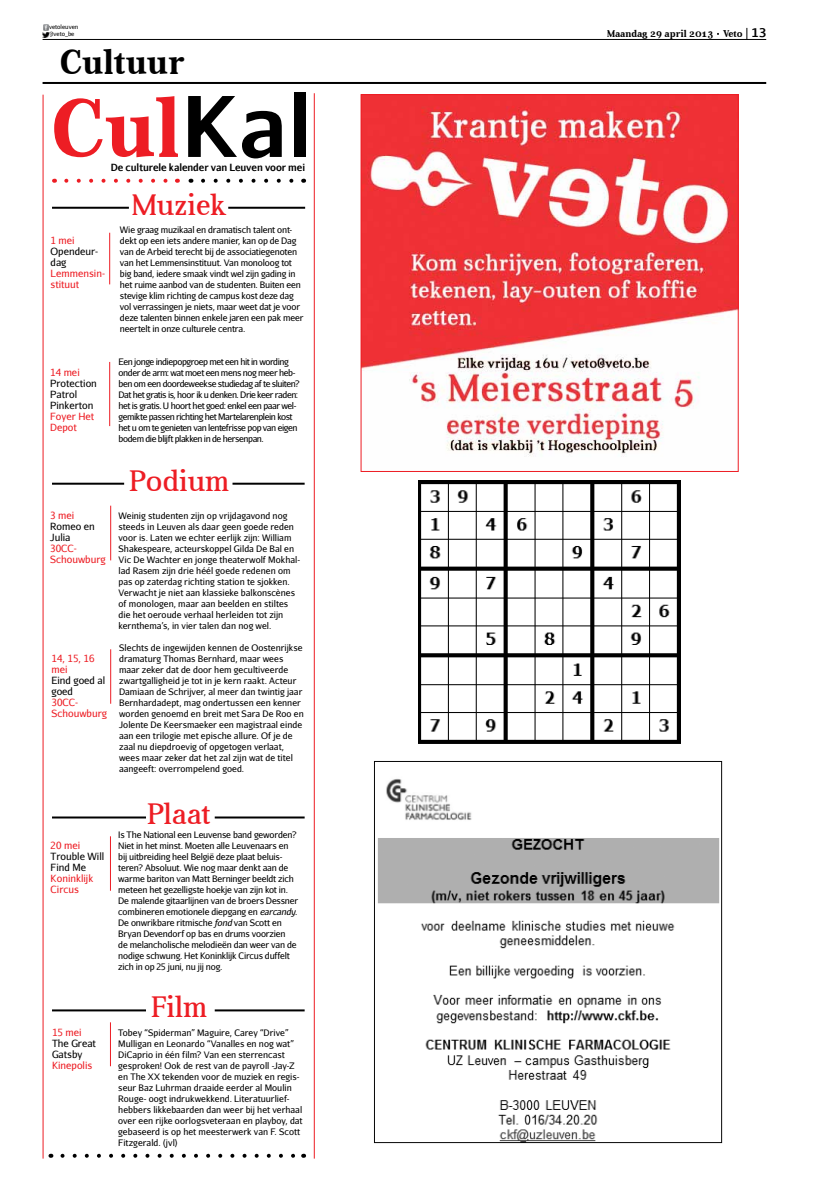
<style>
.page{position:relative;width:823px;height:1191px;background:#fff}
.page>*{position:absolute;margin:0;border:0;box-sizing:border-box;transform-origin:0 0}
.t1{font:700 84px "Aver";color:#ed1d24}
.t2{font:700 35px "Aver";color:#000}
.t3{font:30px "Aver";color:#ed1d24}
.t4{font:700 12px "Aurulent Sans";color:#000}
.t5{font:10px/11px "Aurulent Sans";color:#ed1d24}
.t6{font:10px/11px "Aurulent Sans";color:#000}
.t7{font:700 10px "Aurulent Sans";letter-spacing:-.01em;color:#000;scale:.94 1}
.t8{font:700 10px "Aver";color:#000}
.t9{font:9px/11px "Aurulent Sans";letter-spacing:-.005em;color:#000}
.t10{font:9px/11px "Aurulent Sans";letter-spacing:-.045em;color:#000}
.t11{font:6px/7.2px "Aurulent Sans";color:#000}
.s1{font-family:"Aurulent Sans";color:#000}
.s2{font-style:italic}
</style>
<div class="page">
<img style="left:374px;top:761px;width:349px;height:383px">
<svg style="left:66px;top:179px;width:102px;height:4px"></svg>
<svg style="left:203px;top:179px;width:91px;height:4px"></svg>
<hr style="left:52px;top:207px;width:77px;height:2px;background:#000">
<hr style="left:228px;top:207px;width:77px;height:2px;background:#000">
<hr style="left:43px;top:95px;width:1px;height:1063px;background:#ed1d24">
<hr style="left:313px;top:93px;width:1px;height:1065px;background:#ed1d24">
<hr style="left:109px;top:233px;width:1px;height:51px;background:#ed1d24">
<hr style="left:52px;top:483px;width:72px;height:2px;background:#000">
<hr style="left:232px;top:483px;width:72px;height:2px;background:#000">
<hr style="left:52px;top:816px;width:94px;height:2px;background:#000">
<hr style="left:214px;top:816px;width:90px;height:2px;background:#000">
<svg style="left:62px;top:1153px;width:233px;height:4px"></svg>
<hr style="left:109px;top:362px;width:1px;height:64px;background:#ed1d24">
<hr style="left:110px;top:505px;width:1px;height:55px;background:#ed1d24">
<hr style="left:110px;top:649px;width:1px;height:54px;background:#ed1d24">
<hr style="left:110px;top:836px;width:1px;height:54px;background:#ed1d24">
<hr style="left:52px;top:1009px;width:94px;height:2px;background:#000">
<hr style="left:214px;top:1009px;width:90px;height:2px;background:#000">
<hr style="left:110px;top:1022px;width:1px;height:44px;background:#ed1d24">
<img style="left:362px;top:96px;width:374px;height:360px">
<div style="left:360px;top:94px;width:378px;height:378px;border:1px solid #ed1d24"></div>
<img style="left:418px;top:480px;width:262px;height:264px">
<svg style="left:43px;top:25px;width:6px;height:12px"></svg>
<hr style="left:43px;top:39px;width:722px;height:1px;background:#000">
<hr style="left:43px;top:82px;width:722px;height:2px;background:#000">
<p class="t11" style="left:49px;top:23px;width:31px">vetoleuven @veto_be</p>
<p class="t8" style="left:606px;top:28px;width:137px">Maandag 29 april 2013 Veto</p>
<h2 class="t2" style="left:60px;top:42px;width:126px">Cultuur</h2>
<h1 class="t1" style="left:50px;top:81px;width:263px">Cul<span class="s1">Kal</span></h1>
<p class="t7" style="left:111px;top:160px;width:208px">De culturele kalender van Leuven voor mei</p>
<h3 class="t3" style="left:132px;top:188px;width:95px">Muziek</h3>
<p class="t5" style="left:51px;top:234px;width:26px">1 mei</p>
<p class="t6" style="left:51px;top:245px;width:49px">Opendeur&shy;dag</p>
<p class="t5" style="left:51px;top:267px;width:56px">Lemmensin&shy;stituut</p>
<p class="t9" style="left:120px;top:224px;width:185px">Wie graag muzikaal en dramatisch talent ont&shy;dekt op een iets andere manier, kan op de Dag van de Arbeid terecht bij de associatiegenoten van het Lemmensinstituut. Van monoloog tot big band, iedere smaak vindt wel zijn gading in het ruime aanbod van de studenten. Buiten een stevige klim richting de campus kost deze dag vol verrassingen je niets, maar weet dat je voor deze talenten binnen enkele jaren een pak meer neertelt in onze culturele centra.</p>
<h3 class="t4" style="left:750px;top:24px;width:17px">13</h3>
<p class="t5" style="left:50px;top:366px;width:31px">14 mei</p>
<p class="t6" style="left:50px;top:377px;width:48px">Protection<br>Patrol<br>Pinkerton</p>
<p class="t5" style="left:50px;top:410px;width:46px">Foyer Het<br>Depot</p>
<p class="t5" style="left:50px;top:509px;width:26px">3 mei</p>
<p class="t6" style="left:50px;top:520px;width:46px">Romeo en<br>Julia</p>
<p class="t5" style="left:50px;top:542px;width:57px">30CC-<br>Schouwburg</p>
<p class="t5" style="left:51px;top:652px;width:45px">14, 15, 16 mei</p>
<p class="t6" style="left:51px;top:674px;width:55px">Eind goed al goed</p>
<p class="t5" style="left:51px;top:696px;width:57px">30CC-<br>Schouwburg</p>
<p class="t10" style="left:118px;top:356px;width:183px">Een jonge indiepopgroep met een hit in wording onder de arm: wat moet een mens nog meer heb&shy;ben om een doordeweekse studiedag af te sluiten?<br>Dat het gratis is, hoor ik u denken. Drie keer raden: het is gratis. U hoort het goed: enkel een paar wel&shy;gemikte passen richting het Martelarenplein kost het u om te genieten van lentefrisse pop van eigen bodem die blijft plakken in de hersenpan.</p>
<h3 class="t3" style="left:129px;top:464px;width:101px">Podium</h3>
<p class="t9" style="left:118px;top:510px;width:183px">Weinig studenten zijn op vrijdagavond nog steeds in Leuven als daar geen goede reden voor is. Laten we echter eerlijk zijn: William Shakespeare, acteurskoppel Gilda De Bal en Vic De Wachter en jonge theaterwolf Mokhal&shy;lad Rasem zijn drie héél goede redenen om pas op zaterdag richting station te sjokken.<br>Verwacht je niet aan klassieke balkonscènes of monologen, maar aan beelden en stiltes die het oeroude verhaal herleiden tot zijn kernthema’s, in vier talen dan nog wel.</p>
<p class="t9" style="left:119px;top:642px;width:186px">Slechts de ingewijden kennen de Oostenrijkse dramaturg Thomas Bernhard, maar wees maar zeker dat de door hem gecultiveerde zwartgalligheid je tot in je kern raakt. Acteur Damiaan de Schrijver, al meer dan twintig jaar Bernhardadept, mag ondertussen een kenner worden genoemd en breit met Sara De Roo en Jolente De Keersmaeker een magistraal einde aan een trilogie met epische allure. Of je de zaal nu diepdroevig of opgetogen verlaat, wees maar zeker dat het zal zijn wat de titel aangeeft: overrompelend goed.</p>
<p class="t5" style="left:51px;top:839px;width:31px">20 mei</p>
<p class="t6" style="left:51px;top:850px;width:55px">Trouble Will<br>Find Me</p>
<p class="t5" style="left:51px;top:872px;width:44px">Koninklijk<br>Circus</p>
<p class="t5" style="left:52px;top:1026px;width:31px">15 mei</p>
<p class="t6" style="left:52px;top:1037px;width:45px">The Great<br>Gatsby</p>
<p class="t5" style="left:52px;top:1059px;width:42px">Kinepolis</p>
<h3 class="t3" style="left:147px;top:797px;width:65px">Plaat</h3>
<p class="t9" style="left:118px;top:829px;width:181px">Is The National een Leuvense band geworden?<br>Niet in het minst. Moeten alle Leuvenaars en bij uitbreiding heel België deze plaat beluis&shy;teren? Absoluut. Wie nog maar denkt aan de warme bariton van Matt Berninger beeldt zich meteen het gezelligste hoekje van zijn kot in.<br>De malende gitaarlijnen van de broers Dessner combineren emotionele diepgang en <span class="s2">earcandy</span>.<br>De onwrikbare ritmische <span class="s2">fond</span> van Scott en Bryan Devendorf op bas en drums voorzien<br>de melancholische melodieën dan weer van de nodige schwung. Het Koninklijk Circus duffelt zich in op 25 juni, nu jij nog.</p>
<h3 class="t3" style="left:151px;top:990px;width:57px">Film</h3>
<p class="t9" style="left:118px;top:1027px;width:186px">Tobey “Spiderman” Maguire, Carey “Drive” Mulligan en Leonardo “Vanalles en nog wat” DiCaprio in één film? Van een sterrencast gesproken! Ook de rest van de payroll -Jay-Z en The XX tekenden voor de muziek en regis&shy;seur Baz Luhrman draaide eerder al Moulin Rouge- oogt indrukwekkend. Literatuurlief&shy;hebbers likkebaarden dan weer bij het verhaal over een rijke oorlogsveteraan en playboy, dat gebaseerd is op het meesterwerk van F. Scott Fitzgerald. (jvl)</p>
</div>
